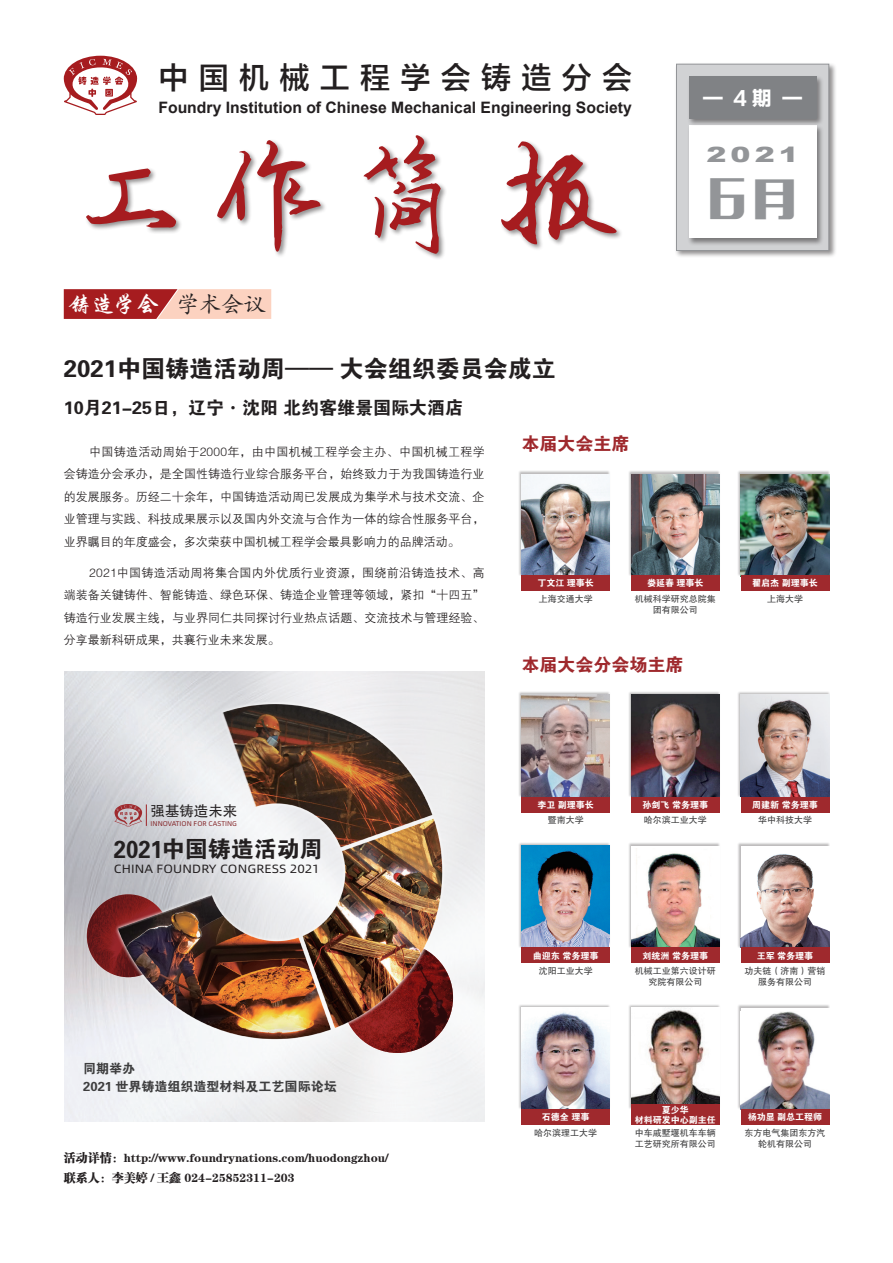
<style>
.page{position:relative;width:893px;height:1263px;background:#fff}
.page>*{position:absolute;margin:0;border:0;box-sizing:border-box;transform-origin:0 0}
.t1{font:120px "CT Fang Song SJ";color:#a61c1f}
.t2{font:45px "MF Li Hei Noncommercial";color:#939598}
.t3{font:30px "FZLTZHK GBK1 0";letter-spacing:.345em;color:#231f20}
.t4{font:24px "FZDHTK GBK1 0";color:#231f20}
.t5{font:22.95px "FZDHTK GBK1 0";color:#231f20}
.t6{font:22.5px "FZXKJW GB1 0";color:#fff}
.t7{font:900 21px "Arial";color:#939598;scale:1.43 1}
.t8{font:19.5px "FZLTDHK GBK1 0";color:#fff}
.t9{font:18px "FZDHTK GBK1 0";color:#231f20}
.t10{font:18px "FZDHTK GBK1 0";color:#9f292d}
.t11{font:700 15.75px "Arial";color:#231f20}
.t12{font:14.4px "FZHTK GBK1 0";color:#231f20}
.t13{font:13.05px/17.7px "FZDHTK GBK1 0";color:#3e3e3f}
.t14{font:12px/22.5px "FZZDXK GBK1 0";color:#231f20;text-align:justify}
.t15{font:12px/19.5px "FZCSJW GB1 0";color:#231f20}
.t16{font:12px "Alibaba Sans";letter-spacing:.01em;color:#231f20;scale:1.08 1}
.t17{font:9px/10.8px "FZHTK GBK1 0";color:#3e3e3f;text-align:center}
.t18{font:9px/10.8px "FZDHTK GBK1 0";color:#fff;text-align:center}
.t19{font:6.9px "Alibaba Sans";letter-spacing:.01em;color:#832326}
.s1{font-family:"FZKTK GBK1 0";color:#231f20}
.s2{font-size:24.6px}
</style>
<div class="page">
<svg style="left:64px;top:671px;width:421px;height:451px;fill:#eff0f2"></svg>
<img style="left:342px;top:1041px;width:111px;height:12px">
<img style="left:78px;top:702px;width:394px;height:339px">
<svg style="left:114px;top:804px;width:33px;height:22px"></svg>
<svg style="left:64px;top:56px;width:73px;height:59px"></svg>
<div style="left:85px;top:134px;width:539px;height:127px;background:#231f20;opacity:.5"></div>
<div style="left:674px;top:62px;width:163px;height:197px;background:#231f20;opacity:.5"></div>
<svg style="left:676px;top:63px;width:154px;height:188px;background:#c8c9cb"></svg>
<div style="left:687px;top:124px;width:137px;height:122px;background:#231f20;opacity:.5"></div>
<div style="left:689px;top:125px;width:127px;height:113px;background:#fff"></div>
<div style="left:687px;top:75px;width:137px;height:52px;background:#231f20;opacity:.5"></div>
<div style="left:689px;top:77px;width:127px;height:42px;background:#808285"></div>
<svg style="left:64px;top:289px;width:207px;height:30px;background:#d17871"></svg>
<div style="left:738px;top:470px;width:92px;height:106px;background:#231f20;opacity:.3"></div>
<img style="left:741px;top:474px;width:88px;height:101px">
<div style="left:741px;top:575px;width:88px;height:16px;background:#9f292d"></div>
<div style="left:518px;top:470px;width:93px;height:106px;background:#231f20;opacity:.3"></div>
<img style="left:521px;top:474px;width:89px;height:101px">
<div style="left:521px;top:575px;width:89px;height:16px;background:#9f292d"></div>
<div style="left:628px;top:470px;width:92px;height:106px;background:#231f20;opacity:.3"></div>
<img style="left:631px;top:474px;width:88px;height:101px">
<div style="left:631px;top:575px;width:88px;height:16px;background:#9f292d"></div>
<div style="left:628px;top:842px;width:92px;height:106px;background:#231f20;opacity:.3"></div>
<img style="left:631px;top:848px;width:88px;height:100px">
<div style="left:631px;top:948px;width:88px;height:15px;background:#9f292d"></div>
<div style="left:518px;top:691px;width:93px;height:106px;background:#231f20;opacity:.3"></div>
<img style="left:521px;top:695px;width:89px;height:102px">
<div style="left:521px;top:797px;width:89px;height:15px;background:#9f292d"></div>
<div style="left:738px;top:691px;width:92px;height:106px;background:#231f20;opacity:.3"></div>
<img style="left:741px;top:695px;width:88px;height:102px">
<div style="left:741px;top:797px;width:88px;height:15px;background:#9f292d"></div>
<div style="left:628px;top:691px;width:92px;height:106px;background:#231f20;opacity:.3"></div>
<img style="left:631px;top:695px;width:88px;height:102px">
<div style="left:631px;top:797px;width:88px;height:15px;background:#9f292d"></div>
<div style="left:738px;top:842px;width:92px;height:106px;background:#231f20;opacity:.3"></div>
<img style="left:741px;top:846px;width:88px;height:102px">
<div style="left:741px;top:948px;width:88px;height:15px;background:#9f292d"></div>
<div style="left:518px;top:1004px;width:93px;height:106px;background:#231f20;opacity:.3"></div>
<img style="left:521px;top:1007px;width:89px;height:102px">
<div style="left:521px;top:1109px;width:89px;height:16px;background:#9f292d"></div>
<div style="left:738px;top:1004px;width:92px;height:106px;background:#231f20;opacity:.3"></div>
<div style="left:741px;top:1007px;width:88px;height:102px;background:#fff"></div>
<img style="left:741px;top:1012px;width:88px;height:97px">
<div style="left:741px;top:1109px;width:88px;height:16px;background:#9f292d"></div>
<div style="left:628px;top:1004px;width:92px;height:106px;background:#231f20;opacity:.3"></div>
<img style="left:631px;top:1007px;width:88px;height:97px">
<div style="left:631px;top:1104px;width:88px;height:21px;background:#9f292d"></div>
<div style="left:518px;top:842px;width:93px;height:106px;background:#231f20;opacity:.3"></div>
<img style="left:521px;top:846px;width:89px;height:102px">
<div style="left:521px;top:948px;width:89px;height:15px;background:#9f292d"></div>
<h3 class="t3" style="left:158px;top:62px;width:475px">中国机械工程学会铸造分会</h3>
<h3 class="t11" style="left:158px;top:97px;width:475px">Foundry Institution of Chinese Mechanical Engineering Society</h3>
<h1 class="t1" style="left:69px;top:119px;width:542px">工作简报</h1>
<h3 class="t6" style="left:69px;top:292px;width:199px">铸造学会 <span class="s1">学术会议</span></h3>
<h3 class="t4" style="left:64px;top:355px;width:493px">2021中国铸造活动周—— 大会组织委员会成立</h3>
<h3 class="t9" style="left:64px;top:397px;width:401px">10月21-25日，辽宁·沈阳 北约客维景国际大酒店</h3>
<h3 class="t8" style="left:703px;top:87px;width:100px">— 4 期 —</h3>
<h3 class="t7" style="left:706px;top:140px;width:66px">2021</h3>
<h2 class="t2" style="left:708px;top:172px;width:91px">6月</h2>
<p class="t14" style="left:64px;top:440px;width:422px;text-indent:26px">中国铸造活动周始于2000年，由中国机械工程学会主办、中国机械工程学会铸造分会承办，是全国性铸造行业综合服务平台，始终致力于为我国铸造行业的发展服务。历经二十余年，中国铸造活动周已发展成为集学术与技术交流、企业管理与实践、科技成果展示以及国内外交流与合作为一体的综合性服务平台，业界瞩目的年度盛会，多次荣获中国机械工程学会最具影响力的品牌活动。</p>
<p class="t14" style="left:64px;top:561px;width:422px;text-indent:26px">2021中国铸造活动周将集合国内外优质行业资源，围绕前沿铸造技术、高端装备关键铸件、智能铸造、绿色环保、铸造企业管理等领域，紧扣“十四五”铸造行业发展主线，与业界同仁共同探讨行业热点话题、交流技术与管理经验、分享最新科研成果，共襄行业未来发展。</p>
<h3 class="t10" style="left:521px;top:434px;width:109px">本届大会主席</h3>
<p class="t18" style="left:537px;top:578px;width:58px">丁文江 理事长</p>
<p class="t18" style="left:647px;top:578px;width:58px">娄延春 理事长</p>
<p class="t18" style="left:752px;top:578px;width:67px">翟启杰 副理事长</p>
<p class="t17" style="left:539px;top:593px;width:55px">上海交通大学</p>
<p class="t17" style="left:635px;top:593px;width:82px">机械科学研究总院集团有限公司</p>
<p class="t17" style="left:767px;top:593px;width:37px">上海大学</p>
<h3 class="t10" style="left:521px;top:655px;width:163px">本届大会分会场主席</h3>
<p class="t12" style="left:151px;top:803px;width:88px">强基铸造未来</p>
<p class="t19" style="left:151px;top:818px;width:88px">I NNOVATION FOR CASTING</p>
<h3 class="t5" style="left:114px;top:836px;width:210px"><span class="s2">2021</span>中国铸造活动周</h3>
<p class="t16" style="left:114px;top:860px;width:192px">CHINA FOUNDRY CONGRESS 2021</p>
<p class="t13" style="left:83px;top:1060px;width:255px">同期举办<br>2021 世界铸造组织造型材料及工艺国际论坛</p>
<p class="t15" style="left:64px;top:1149px;width:326px">活动详情：http://www.foundrynations.com/huodongzhou/联系人：李美婷 / 王鑫 024-25852311-203</p>
<p class="t18" style="left:537px;top:799px;width:58px">李卫 副理事长</p>
<p class="t17" style="left:548px;top:815px;width:37px">暨南大学</p>
<p class="t18" style="left:643px;top:799px;width:67px">孙剑飞常务理事</p>
<p class="t17" style="left:644px;top:815px;width:64px">哈尔滨工业大学</p>
<p class="t18" style="left:752px;top:799px;width:67px">周建新常务理事</p>
<p class="t17" style="left:758px;top:815px;width:55px">华中科技大学</p>
<p class="t18" style="left:533px;top:950px;width:67px">曲迎东 常务理事</p>
<p class="t17" style="left:539px;top:966px;width:55px">沈阳工业大学</p>
<p class="t18" style="left:643px;top:950px;width:67px">刘统洲常务理事</p>
<p class="t17" style="left:635px;top:966px;width:82px">机械工业第六设计研究院有限公司</p>
<p class="t18" style="left:757px;top:950px;width:58px">王军常务理事</p>
<p class="t17" style="left:744px;top:966px;width:82px">功夫链（济南）营销服务有限公司</p>
<p class="t18" style="left:542px;top:1112px;width:49px">石德全理事</p>
<p class="t17" style="left:534px;top:1127px;width:64px">哈尔滨理工大学</p>
<p class="t18" style="left:635px;top:1104px;width:82px">夏少华<br>材料研发中心副主任</p>
<p class="t17" style="left:635px;top:1127px;width:82px;text-align:left">中车戚墅堰机车车辆工艺研究所有限公司</p>
<p class="t18" style="left:748px;top:1112px;width:76px">杨功显副总工程师</p>
<p class="t17" style="left:744px;top:1127px;width:82px">东方电气集团东方汽轮机有限公司</p>
</div>
